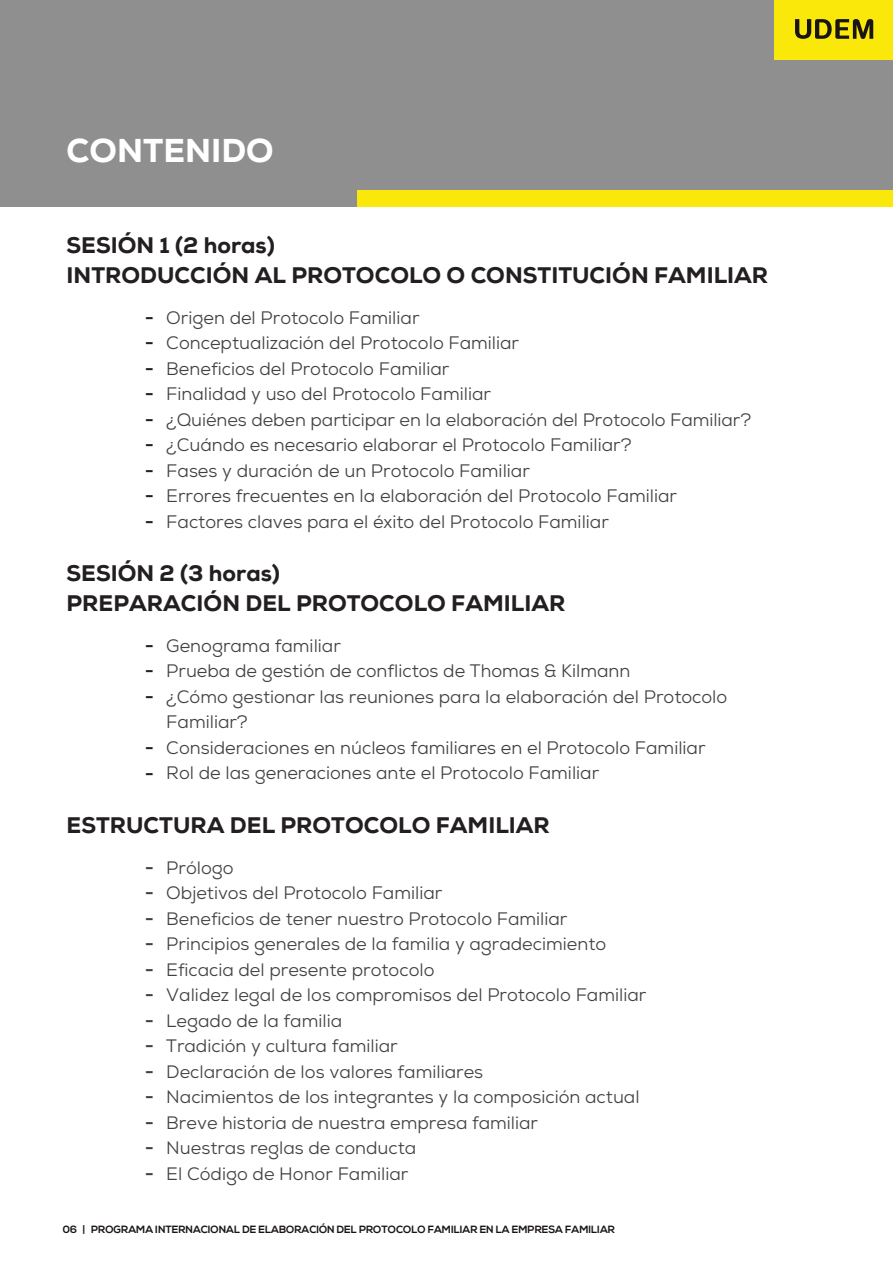
<style>
.page{position:relative;width:893px;height:1263px;background:#fff}
.page>*{position:absolute;margin:0;border:0;box-sizing:border-box;transform-origin:0 0}
.t1{font:800 33px "Nexa";color:#fff}
.t2{font:800 22.5px/30px "Nexa";color:#231f20}
.t3{font:18px/25.5px "Nexa";color:#414142}
.t4{font:700 18px/25.5px "Nexa";color:#231f20;text-align:justify}
.t5{font:700 18px/25.5px "Nexa";color:#414041;text-align:justify}
.t6{font:700 10.5px "Nexa";color:#1a1515}
</style>
<div class="page">
<div style="left:0;top:0;width:893px;height:206px;background:#8f8f8f"></div>
<div style="left:774px;top:0;width:119px;height:59px;background:#fae80b"></div>
<svg style="left:795px;top:19px;width:78px;height:20px"></svg>
<div style="left:358px;top:190px;width:535px;height:16px;background:#fae80b"></div>
<h1 class="t1" style="left:67px;top:129px;width:209px">CONTENIDO</h1>
<p class="t2" style="left:67px;top:230px;width:703px">SESIÓN 1 (2 horas)<br>INTRODUCCIÓN AL PROTOCOLO O CONSTITUCIÓN FAMILIAR</p>
<p class="t3" style="left:166px;top:305px;width:586px">Origen del Protocolo Familiar<br>Conceptualización del Protocolo Familiar<br>Beneficios del Protocolo Familiar<br>Finalidad y uso del Protocolo Familiar<br>¿Quiénes deben participar en la elaboración del Protocolo Familiar? ¿Cuándo es necesario elaborar el Protocolo Familiar?<br>Fases y duración de un Protocolo Familiar<br>Errores frecuentes en la elaboración del Protocolo Familiar Factores claves para el éxito del Protocolo Familiar</p>
<p class="t4" style="left:145px;top:305px;width:10px">- - - - - - - - -</p>
<p class="t2" style="left:67px;top:559px;width:500px">SESIÓN 2 (3 horas)<br>PREPARACIÓN DEL PROTOCOLO FAMILIAR</p>
<p class="t3" style="left:166px;top:633px;width:562px">Genograma familiar<br>Prueba de gestión de conflictos de Thomas &amp; Kilmann<br>¿Cómo gestionar las reuniones para la elaboración del Protocolo Familiar?<br>Consideraciones en núcleos familiares en el Protocolo Familiar Rol de las generaciones ante el Protocolo Familiar</p>
<p class="t4" style="left:145px;top:634px;width:10px">- - -</p>
<p class="t4" style="left:145px;top:736px;width:10px">- -</p>
<p class="t2" style="left:67px;top:810px;width:485px">ESTRUCTURA DEL PROTOCOLO FAMILIAR</p>
<p class="t3" style="left:166px;top:855px;width:481px">Prólogo<br>Objetivos del Protocolo Familiar<br>Beneficios de tener nuestro Protocolo Familiar Principios generales de la familia y agradecimiento Eficacia del presente protocolo<br>Validez legal de los compromisos del Protocolo Familiar Legado de la familia<br>Tradición y cultura familiar<br>Declaración de los valores familiares<br>Nacimientos de los integrantes y la composición actual Breve historia de nuestra empresa familiar<br>Nuestras reglas de conducta<br>El Código de Honor Familiar</p>
<p class="t5" style="left:145px;top:855px;width:10px">- - - - - - - - - - - - -</p>
<p class="t6" style="left:63px;top:1223px;width:553px">06 | PROGRAMA INTERNACIONAL DE ELABORACIÓN DEL PROTOCOLO FAMILIAR EN LA EMPRESA FAMILIAR</p>
</div>
